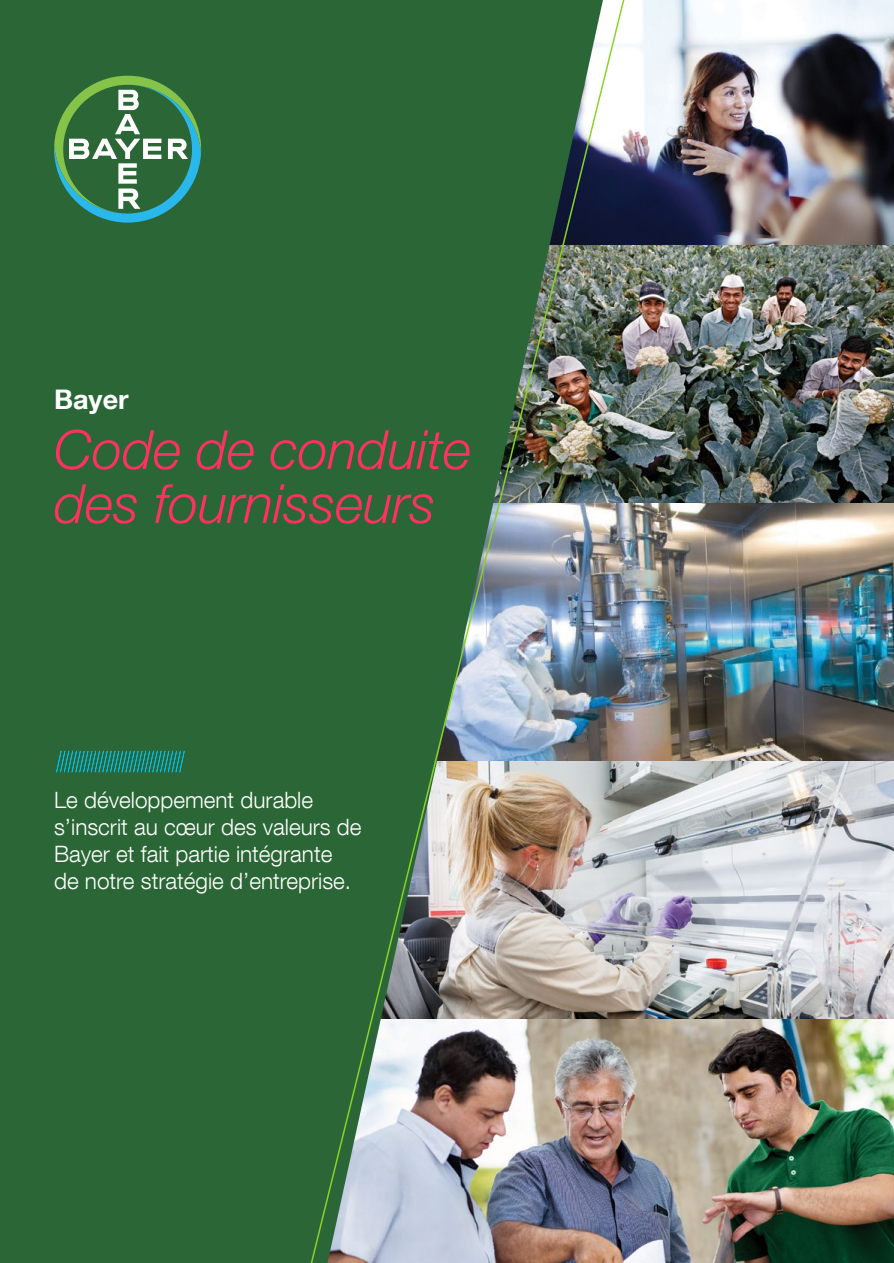
<style>
.page{position:relative;width:894px;height:1263px;background:#fff}
.page>*{position:absolute;margin:0;border:0;box-sizing:border-box;transform-origin:0 0}
.t1{font:italic 300 54px/54px "Helvetica Neue LT Com";color:#ff3162}
.t2{font:700 27px "Helvetica Neue LT Com";color:#fff}
.t3{font:300 22.5px/27px "Helvetica Neue LT Com";color:#fff}
</style>
<div class="page">
<img style="left:628px;top:1018px;width:265px;height:245px">
<img style="left:628px;top:760px;width:265px;height:258px">
<img style="left:628px;top:503px;width:265px;height:257px">
<img style="left:628px;top:245px;width:265px;height:257px">
<img style="left:628px;top:0;width:265px;height:245px">
<div style="left:0;top:0;width:306px;height:1263px;background:#2b6636"></div>
<img style="left:306px;top:0;width:322px;height:1263px">
<svg style="left:54px;top:76px;width:147px;height:147px;background:#4a865d"></svg>
<svg style="left:54px;top:751px;width:130px;height:21px;background:#1c8272"></svg>
<p class="t2" style="left:54px;top:382px;width:76px">Bayer</p>
<h1 class="t1" style="left:54px;top:422px;width:418px">Code de conduite des fournisseurs</h1>
<p class="t3" style="left:54px;top:786px;width:309px">Le développement durable s’inscrit au cœur des valeurs de<br>Bayer et fait partie intégrante de notre stratégie d’entreprise.</p>
</div>
